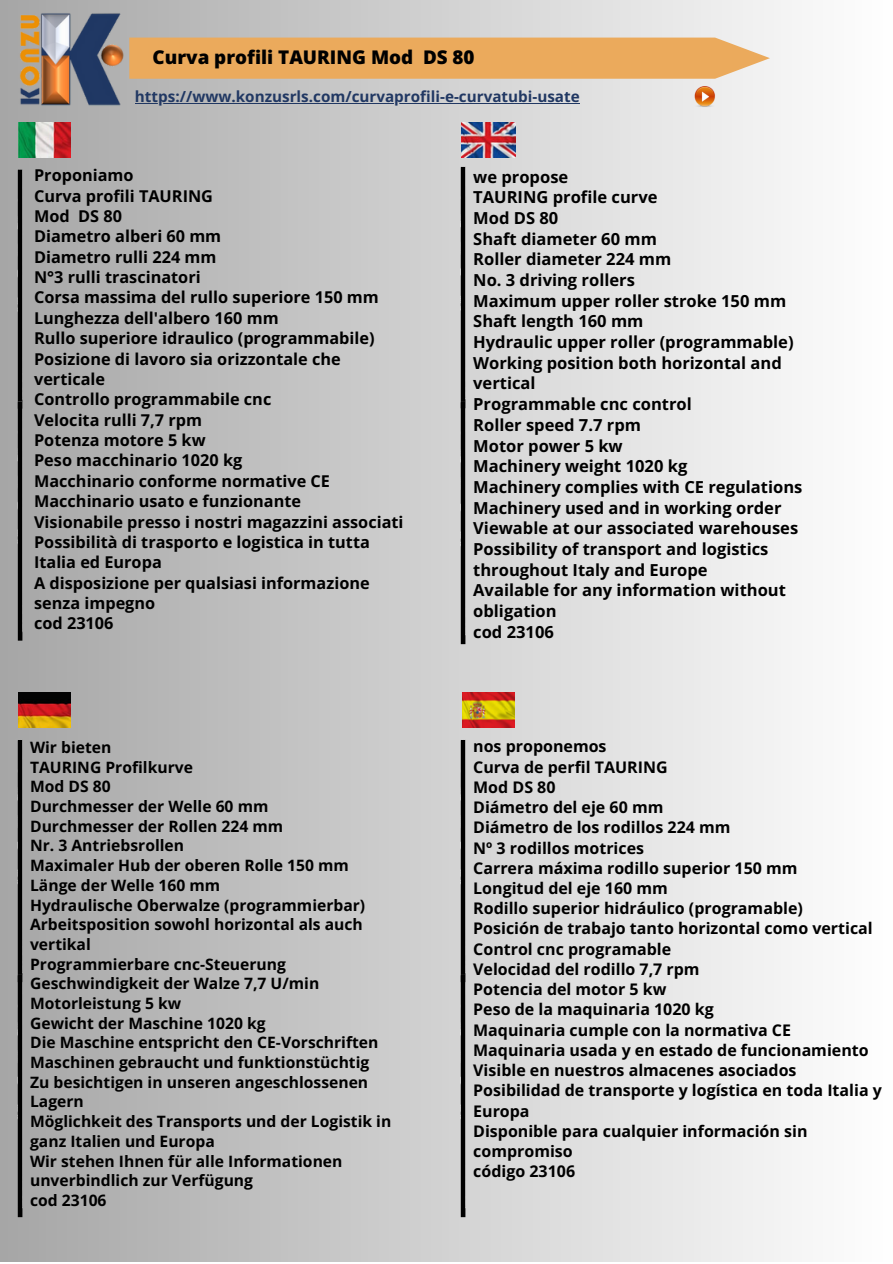
<style>
.page{position:relative;width:893px;height:1264px;background:#fff}
.page>*{position:absolute;margin:0;border:0;box-sizing:border-box;transform-origin:0 0}
.t1{font:800 18.75px "Open Sans";color:#000}
.t2{font:700 16.5px/20.7px "Open Sans";color:#000}
.t3{font:700 16.2px/20.4px "Open Sans";color:#000}
.t4{font:700 16.05px/20.2px "Open Sans";color:#000}
.t5{font:700 15.6px/19.6px "Open Sans";color:#000}
.t6{font:700 15.3px "Open Sans";color:#213863}
</style>
<div class="page">
<div style="left:0;top:0;width:892px;height:1261px;background:linear-gradient(to right,#a5a6a5,#fefefe)"></div>
<img style="left:18px;top:123px;width:52px;height:35px">
<img style="left:12px;top:130px;width:13px;height:232px">
<img style="left:12px;top:362px;width:13px;height:317px">
<img style="left:455px;top:127px;width:12px;height:235px">
<img style="left:455px;top:362px;width:12px;height:322px">
<img style="left:461px;top:123px;width:54px;height:35px">
<img style="left:18px;top:692px;width:52px;height:35px">
<img style="left:12px;top:700px;width:13px;height:235px">
<img style="left:12px;top:935px;width:13px;height:322px">
<img style="left:455px;top:700px;width:12px;height:235px">
<img style="left:455px;top:935px;width:12px;height:322px">
<img style="left:462px;top:692px;width:53px;height:35px">
<img style="left:12px;top:3px;width:118px;height:111px">
<div style="left:129px;top:38px;width:640px;height:41px;background:#ebaa5c"></div>
<img style="left:694px;top:87px;width:21px;height:21px">
<hr style="left:135px;top:103px;width:444px;height:1px;background:#213863">
<p class="t1" style="left:152px;top:44px;width:323px">Curva profili TAURING Mod DS 80</p>
<p class="t6" style="left:135px;top:85px;width:446px">https://www.konzusrls.com/curvaprofili-e-curvatubi-usate</p>
<p class="t3" style="left:34px;top:165px;width:101px">Proponiamo</p>
<p class="t3" style="left:34px;top:185px;width:180px">Curva profili TAURING</p>
<p class="t3" style="left:34px;top:205px;width:89px">Mod DS 80</p>
<p class="t3" style="left:34px;top:226px;width:189px">Diametro alberi 60 mm</p>
<p class="t3" style="left:34px;top:246px;width:184px">Diametro rulli 224 mm</p>
<p class="t3" style="left:34px;top:266px;width:168px">N°3 rulli trascinatori</p>
<p class="t3" style="left:34px;top:287px;width:346px">Corsa massima del rullo superiore 150 mm</p>
<p class="t3" style="left:34px;top:307px;width:246px">Lunghezza dell'albero 160 mm</p>
<p class="t3" style="left:34px;top:328px;width:342px">Rullo superiore idraulico (programmabile)</p>
<p class="t3" style="left:34px;top:348px;width:308px">Posizione di lavoro sia orizzontale che verticale</p>
<p class="t3" style="left:34px;top:389px;width:239px">Controllo programmabile cnc</p>
<p class="t3" style="left:34px;top:409px;width:169px">Velocita rulli 7,7 rpm</p>
<p class="t3" style="left:34px;top:429px;width:173px">Potenza motore 5 kw</p>
<p class="t3" style="left:34px;top:450px;width:210px">Peso macchinario 1020 kg</p>
<p class="t3" style="left:34px;top:470px;width:297px">Macchinario conforme normative CE</p>
<p class="t3" style="left:34px;top:490px;width:268px">Macchinario usato e funzionante</p>
<p class="t3" style="left:34px;top:511px;width:371px">Visionabile presso i nostri magazzini associati</p>
<p class="t3" style="left:34px;top:531px;width:337px">Possibilità di trasporto e logistica in tutta<br>Italia ed Europa</p>
<p class="t3" style="left:34px;top:572px;width:337px">A disposizione per qualsiasi informazione senza impegno</p>
<p class="t3" style="left:34px;top:613px;width:81px">cod 23106</p>
<p class="t5" style="left:30px;top:737px;width:83px">Wir bieten</p>
<p class="t5" style="left:30px;top:756px;width:164px">TAURING Profilkurve</p>
<p class="t5" style="left:30px;top:776px;width:82px">Mod DS 80</p>
<p class="t5" style="left:30px;top:796px;width:240px">Durchmesser der Welle 60 mm</p>
<p class="t5" style="left:30px;top:815px;width:255px">Durchmesser der Rollen 224 mm</p>
<p class="t5" style="left:30px;top:835px;width:155px">Nr. 3 Antriebsrollen</p>
<p class="t5" style="left:30px;top:855px;width:320px">Maximaler Hub der oberen Rolle 150 mm</p>
<p class="t5" style="left:30px;top:874px;width:191px">Länge der Welle 160 mm</p>
<p class="t5" style="left:30px;top:894px;width:336px">Hydraulische Oberwalze (programmierbar)</p>
<p class="t5" style="left:30px;top:914px;width:334px">Arbeitsposition sowohl horizontal als auch vertikal</p>
<p class="t5" style="left:30px;top:953px;width:257px">Programmierbare cnc-Steuerung</p>
<p class="t5" style="left:30px;top:973px;width:291px">Geschwindigkeit der Walze 7,7 U/min</p>
<p class="t5" style="left:30px;top:993px;width:153px">Motorleistung 5 kw</p>
<p class="t5" style="left:30px;top:1012px;width:237px">Gewicht der Maschine 1020 kg</p>
<p class="t5" style="left:30px;top:1032px;width:350px">Die Maschine entspricht den CE-Vorschriften</p>
<p class="t5" style="left:30px;top:1052px;width:341px">Maschinen gebraucht und funktionstüchtig</p>
<p class="t5" style="left:30px;top:1071px;width:339px">Zu besichtigen in unseren angeschlossenen<br>Lagern</p>
<p class="t5" style="left:30px;top:1111px;width:363px">Möglichkeit des Transports und der Logistik in ganz Italien und Europa</p>
<p class="t5" style="left:30px;top:1150px;width:314px">Wir stehen Ihnen für alle Informationen unverbindlich zur Verfügung</p>
<p class="t5" style="left:30px;top:1189px;width:78px">cod 23106</p>
<p class="t2" style="left:473px;top:166px;width:97px">we propose</p>
<p class="t2" style="left:473px;top:186px;width:186px">TAURING profile curve</p>
<p class="t2" style="left:473px;top:207px;width:87px">Mod DS 80</p>
<p class="t2" style="left:473px;top:228px;width:185px">Shaft diameter 60 mm</p>
<p class="t2" style="left:473px;top:248px;width:199px">Roller diameter 224 mm</p>
<p class="t2" style="left:473px;top:269px;width:163px">No. 3 driving rollers</p>
<p class="t2" style="left:473px;top:290px;width:314px">Maximum upper roller stroke 150 mm</p>
<p class="t2" style="left:473px;top:310px;width:172px">Shaft length 160 mm</p>
<p class="t2" style="left:473px;top:331px;width:322px">Hydraulic upper roller (programmable)</p>
<p class="t2" style="left:473px;top:352px;width:310px">Working position both horizontal and vertical</p>
<p class="t2" style="left:473px;top:393px;width:220px">Programmable cnc control</p>
<p class="t2" style="left:473px;top:414px;width:169px">Roller speed 7.7 rpm</p>
<p class="t2" style="left:473px;top:435px;width:151px">Motor power 5 kw</p>
<p class="t2" style="left:473px;top:455px;width:215px">Machinery weight 1020 kg</p>
<p class="t2" style="left:473px;top:476px;width:331px">Machinery complies with CE regulations</p>
<p class="t2" style="left:473px;top:497px;width:310px">Machinery used and in working order</p>
<p class="t2" style="left:473px;top:517px;width:326px">Viewable at our associated warehouses</p>
<p class="t2" style="left:473px;top:538px;width:297px">Possibility of transport and logistics throughout Italy and Europe</p>
<p class="t2" style="left:473px;top:579px;width:314px">Available for any information without obligation</p>
<p class="t2" style="left:473px;top:621px;width:82px">cod 23106</p>
<p class="t4" style="left:473px;top:736px;width:135px">nos proponemos</p>
<p class="t4" style="left:473px;top:756px;width:196px">Curva de perfil TAURING</p>
<p class="t4" style="left:473px;top:776px;width:84px">Mod DS 80</p>
<p class="t4" style="left:473px;top:796px;width:192px">Diámetro del eje 60 mm</p>
<p class="t4" style="left:473px;top:817px;width:259px">Diámetro de los rodillos 224 mm</p>
<p class="t4" style="left:473px;top:837px;width:172px">Nº 3 rodillos motrices</p>
<p class="t4" style="left:473px;top:857px;width:326px">Carrera máxima rodillo superior 150 mm</p>
<p class="t4" style="left:473px;top:877px;width:196px">Longitud del eje 160 mm</p>
<p class="t4" style="left:473px;top:897px;width:331px">Rodillo superior hidráulico (programable)</p>
<p class="t4" style="left:473px;top:918px;width:401px">Posición de trabajo tanto horizontal como vertical</p>
<p class="t4" style="left:473px;top:938px;width:199px">Control cnc programable</p>
<p class="t4" style="left:473px;top:958px;width:228px">Velocidad del rodillo 7,7 rpm</p>
<p class="t4" style="left:473px;top:978px;width:195px">Potencia del motor 5 kw</p>
<p class="t4" style="left:473px;top:999px;width:242px">Peso de la maquinaria 1020 kg</p>
<p class="t4" style="left:473px;top:1019px;width:319px">Maquinaria cumple con la normativa CE</p>
<p class="t4" style="left:473px;top:1039px;width:397px">Maquinaria usada y en estado de funcionamiento</p>
<p class="t4" style="left:473px;top:1059px;width:325px">Visible en nuestros almacenes asociados</p>
<p class="t4" style="left:473px;top:1080px;width:410px">Posibilidad de transporte y logística en toda Italia y<br>Europa</p>
<p class="t4" style="left:473px;top:1120px;width:336px">Disponible para cualquier información sin compromiso</p>
<p class="t4" style="left:473px;top:1160px;width:103px">código 23106</p>
</div>
